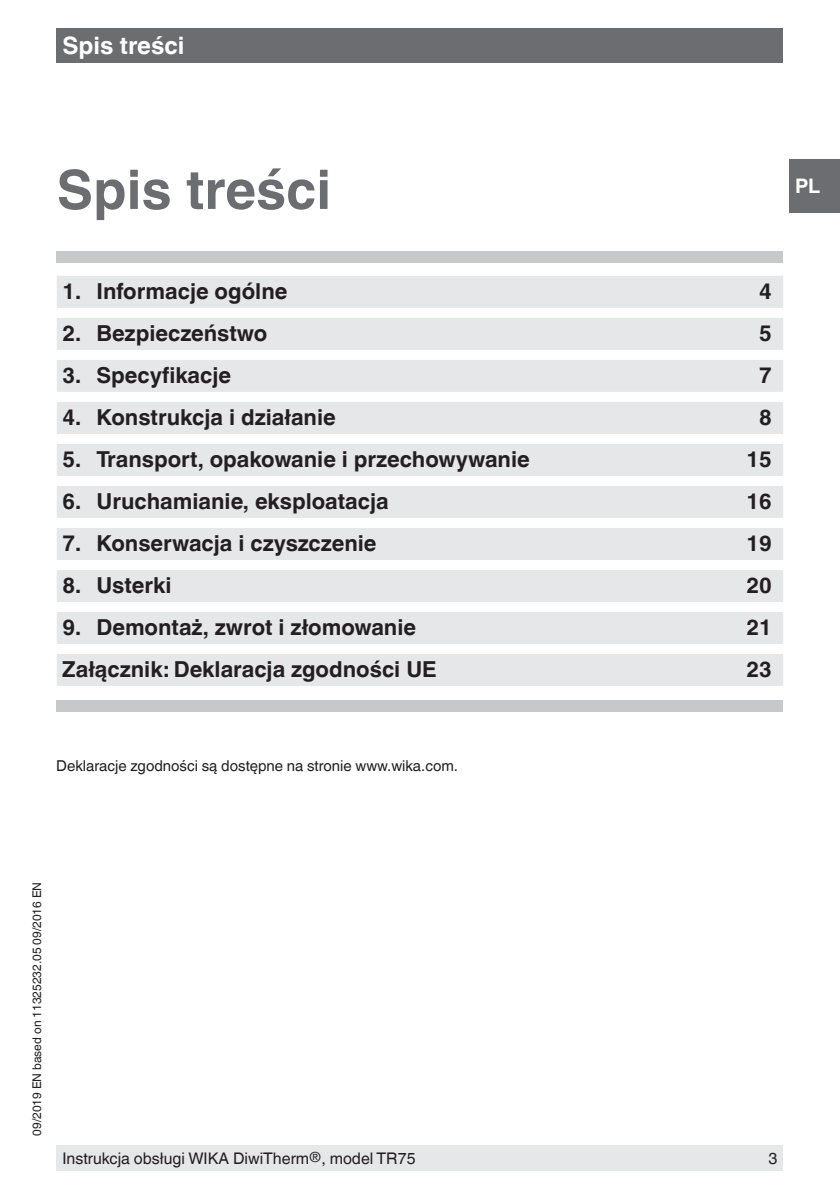
<style>
.page{position:relative;width:840px;height:1191px;background:#fff}
.page>*{position:absolute;margin:0;border:0;box-sizing:border-box;transform-origin:0 0}
.t1{font:700 54px "Helvetica World";color:#6c6d70}
.t2{font:700 24px "Helvetica World";color:#fff}
.t3{font:700 22px "Helvetica World";color:#231f20}
.t4{font:700 20px "Helvetica World";color:#fff}
.t5{font:16px "Helvetica World";color:#231f20}
.t6{font:15px "Helvetica World";color:#231f20}
.t7{font:12px "Helvetica World";color:#231f20}
.s1{font-size:14px}
</style>
<div class="page">
<div style="left:57px;top:28px;width:725px;height:34px;background:#6c6d70"></div>
<div style="left:56px;top:1145px;width:726px;height:26px;background:#e6e7e9"></div>
<div style="left:789px;top:159px;width:50px;height:54px;background:#6c6d70"></div>
<div style="left:57px;top:276px;width:725px;height:32px;background:#e6e7e9"></div>
<div style="left:57px;top:318px;width:725px;height:32px;background:#e6e7e9"></div>
<div style="left:57px;top:360px;width:725px;height:32px;background:#e6e7e9"></div>
<div style="left:57px;top:402px;width:725px;height:32px;background:#e6e7e9"></div>
<div style="left:57px;top:444px;width:725px;height:32px;background:#e6e7e9"></div>
<div style="left:57px;top:486px;width:725px;height:32px;background:#e6e7e9"></div>
<div style="left:57px;top:528px;width:725px;height:32px;background:#e6e7e9"></div>
<div style="left:57px;top:570px;width:725px;height:32px;background:#e6e7e9"></div>
<div style="left:57px;top:612px;width:725px;height:32px;background:#e6e7e9"></div>
<div style="left:57px;top:654px;width:725px;height:32px;background:#e6e7e9"></div>
<div style="left:57px;top:252px;width:725px;height:11px;background:#c7c8ca"></div>
<div style="left:57px;top:700px;width:725px;height:11px;background:#c7c8ca"></div>
<p class="t2" style="left:62px;top:32px;width:123px">Spis treści</p>
<h1 class="t1" style="left:57px;top:159px;width:276px">Spis treści</h1>
<p class="t4" style="left:794px;top:174px;width:27px">PL</p>
<p class="t3" style="left:62px;top:279px;width:226px">1. Informacje ogólne</p>
<p class="t3" style="left:758px;top:279px;width:14px">4</p>
<p class="t3" style="left:62px;top:321px;width:206px">2. Bezpieczeństwo</p>
<p class="t3" style="left:758px;top:321px;width:14px">5</p>
<p class="t3" style="left:62px;top:363px;width:170px">3. Specyfikacje</p>
<p class="t3" style="left:758px;top:363px;width:14px">7</p>
<p class="t3" style="left:62px;top:405px;width:275px">4. Konstrukcja i działanie</p>
<p class="t3" style="left:758px;top:405px;width:14px">8</p>
<p class="t3" style="left:62px;top:447px;width:468px">5. Transport, opakowanie i przechowywanie</p>
<p class="t3" style="left:746px;top:447px;width:27px">15</p>
<p class="t3" style="left:62px;top:489px;width:328px">6. Uruchamianie, eksploatacja</p>
<p class="t3" style="left:746px;top:489px;width:27px">16</p>
<p class="t3" style="left:62px;top:531px;width:315px">7. Konserwacja i czyszczenie</p>
<p class="t3" style="left:746px;top:531px;width:27px">19</p>
<p class="t3" style="left:62px;top:573px;width:111px">8. Usterki</p>
<p class="t3" style="left:746px;top:573px;width:27px">20</p>
<p class="t3" style="left:62px;top:615px;width:355px">9. Demontaż, zwrot i złomowanie</p>
<p class="t3" style="left:746px;top:615px;width:27px">21</p>
<p class="t3" style="left:62px;top:657px;width:376px">Załącznik: Deklaracja zgodności UE</p>
<p class="t3" style="left:746px;top:657px;width:27px">23</p>
<p class="t6" style="left:56px;top:757px;width:403px">Deklaracje zgodności są dostępne na stronie www.wika.com.</p>
<p class="t7" style="left:30px;top:1135px;width:255px;rotate:-90deg">09/2019 EN based on 11325232.05 09/2016 EN</p>
<p class="t5" style="left:62px;top:1149px;width:354px">Instrukcja obsługi WIKA DiwiTherm<span class="s1">®</span>, model TR75</p>
<p class="t5" style="left:768px;top:1149px;width:10px">3</p>
</div>
